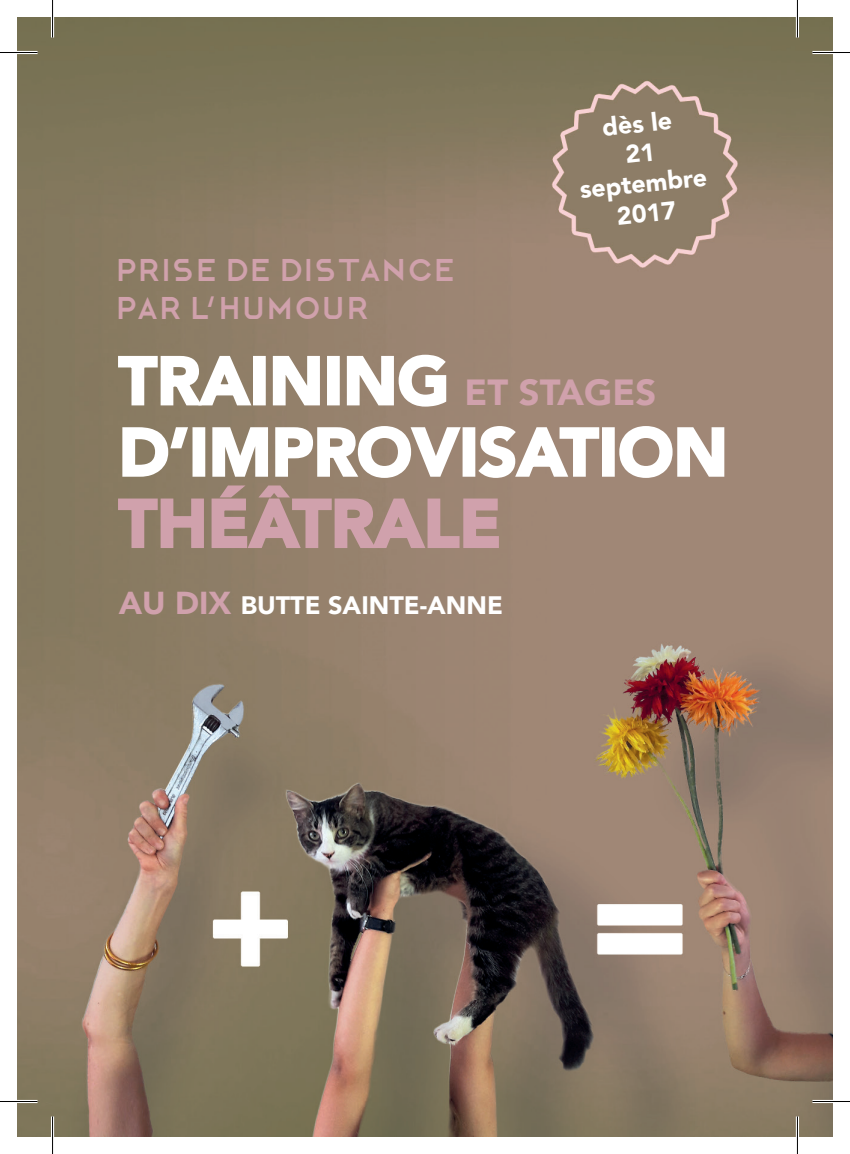
<style>
.page{position:relative;width:850px;height:1154px;background:#fff}
.page>*{position:absolute;margin:0;border:0;box-sizing:border-box;transform-origin:0 0}
.t1{font:900 66.5px/71.2px "Avenir";color:#fff}
.t2{font:900 66.5px "Avenir";color:#d0a1ac}
.t3{font:300 45px "Avenir";color:#d0a1ac}
.t4{font:900 36.25px "Avenir";color:#d0a1ac}
.t5{font:31.25px/37.5px "Coco Puff";letter-spacing:.015em;color:#d0a1ac}
.t6{font:900 25.25px "Avenir";color:#fff}
.t7{font:900 25px/30px "Avenir";color:#fff;text-align:center}
.s1{font-size:31.75px;color:#d0a1ac}
</style>
<div class="page">
<img style="left:17px;top:17px;width:815px;height:1120px">
<div style="left:601px;top:427px;width:13px;height:50px;border:2px solid #fff"></div>
<svg style="left:617px;top:425px;width:108px;height:54px;background:#b4a194"></svg>
<svg style="left:117px;top:331px;width:483px;height:219px;background:#a28f7e"></svg>
<hr style="left:0;top:51px;width:38px;height:3px;background:#fff">
<hr style="left:812px;top:51px;width:37px;height:3px;background:#fff">
<hr style="left:0;top:1100px;width:38px;height:3px;background:#fff">
<hr style="left:812px;top:1100px;width:37px;height:3px;background:#fff">
<hr style="left:51px;top:0;width:3px;height:38px;background:#fff">
<hr style="left:51px;top:1116px;width:3px;height:38px;background:#fff">
<hr style="left:795px;top:0;width:3px;height:38px;background:#fff">
<hr style="left:795px;top:1116px;width:3px;height:38px;background:#fff">
<hr style="left:0;top:52px;width:38px;height:1px;background:#000">
<hr style="left:812px;top:52px;width:37px;height:1px;background:#000">
<hr style="left:0;top:1101px;width:38px;height:1px;background:#000">
<hr style="left:812px;top:1101px;width:37px;height:1px;background:#000">
<hr style="left:52px;top:0;width:1px;height:38px;background:#000">
<hr style="left:52px;top:1116px;width:1px;height:38px;background:#000">
<hr style="left:796px;top:0;width:1px;height:38px;background:#000">
<hr style="left:796px;top:1116px;width:1px;height:38px;background:#000">
<p class="t5" style="left:119px;top:252px;width:341px">PRISE DE DISTANCE<br>PAR L HUMOUR</p>
<h2 class="t3" style="left:205px;top:286px;width:13px">‘</h2>
<p class="t7" style="left:571px;top:115px;width:129px;rotate:-6deg">dès le<br>21 septembre<br>2017</p>
<h1 class="t1" style="left:119px;top:344px;width:610px">TRAINING<br>D’IMPROVISATION</h1>
<h1 class="t2" style="left:119px;top:467px;width:384px">THÉÂTRALE</h1>
<p class="t4" style="left:464px;top:362px;width:193px">ET STAGES</p>
<p class="t6" style="left:119px;top:583px;width:385px"><span class="s1">AU DIX</span> BUTTE SAINTE-ANNE</p>
</div>
